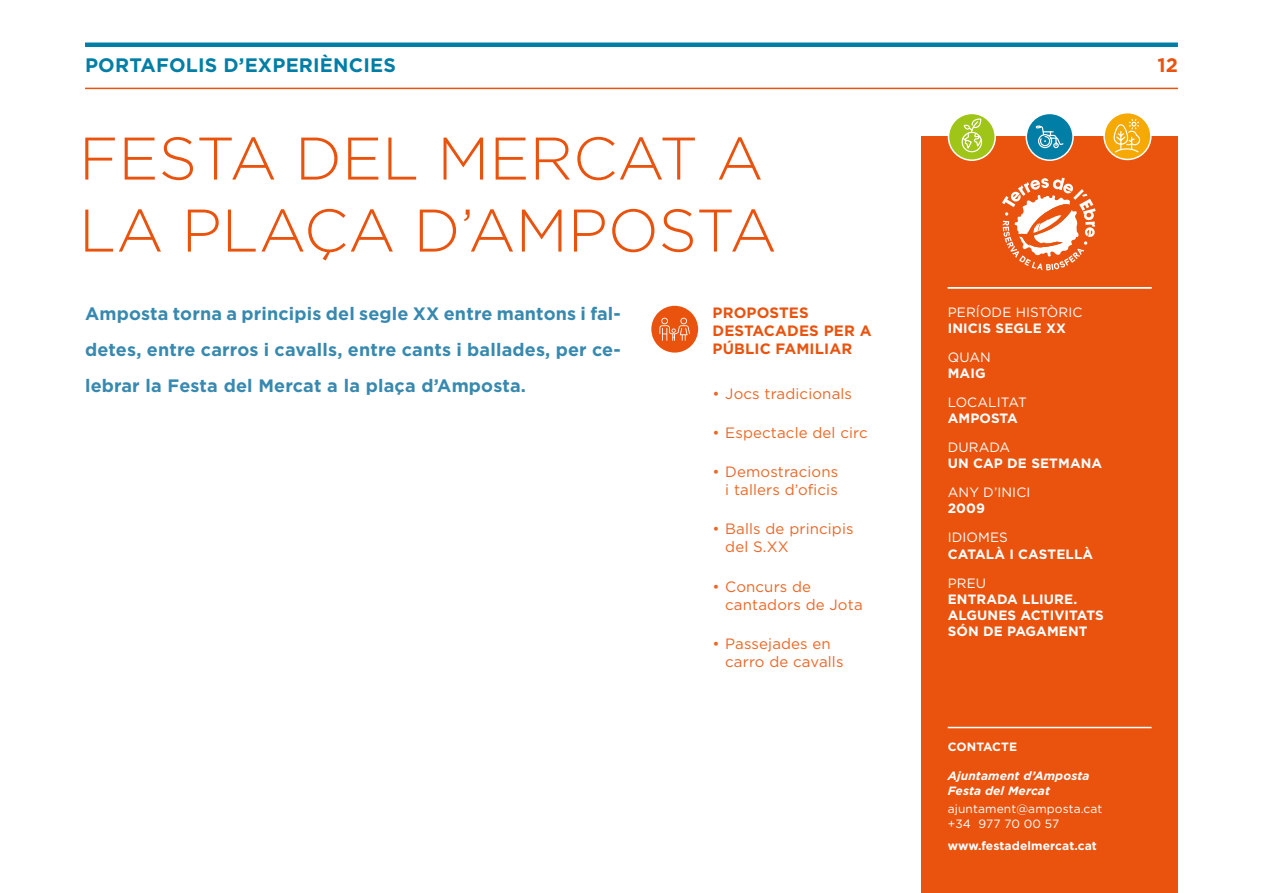
<style>
.page{position:relative;width:1263px;height:893px;background:#fff}
.page>*{position:absolute;margin:0;border:0;box-sizing:border-box;transform-origin:0 0}
.t1{font:300 60px/72px "Gotham";color:#e9530e}
.t2{font:700 19.5px "Gotham";letter-spacing:.01em;color:#007ea6}
.t3{font:700 19.5px "Gotham";color:#e9530e}
.t4{font:700 18px/36px "Gotham";letter-spacing:.01em;color:#3889af;text-align:justify}
.t5{font:15px/18px "Gotham";letter-spacing:.01em;color:#ec6725}
.t6{font:700 15px/18px "Gotham";letter-spacing:.01em;color:#e9530e}
.t7{font:700 13.5px/16.2px "Gotham";letter-spacing:.01em;color:#fff}
.t8{font:13.5px "Gotham";letter-spacing:.01em;color:#fff}
.t9{font:12px/14.4px "Gotham";letter-spacing:.01em;color:#fff}
.t10{font:italic 700 12px/14.4px "Gotham";letter-spacing:.01em;color:#fff}
.t11{font:700 12px "Gotham";letter-spacing:.01em;color:#fff}
</style>
<div class="page">
<hr style="left:85px;top:43px;width:1093px;height:4px;background:#007ea6">
<hr style="left:85px;top:88px;width:1093px;height:1px;background:#e9530e">
<div style="left:921px;top:137px;width:257px;height:756px;background:#e9530e"></div>
<svg style="left:1002px;top:178px;width:94px;height:92px"></svg>
<hr style="left:948px;top:727px;width:203px;height:1px;background:#fff">
<div style="left:651px;top:306px;width:47px;height:47px;background:#e9530e;border-radius:50%"></div>
<svg style="left:659px;top:318px;width:31px;height:23px"></svg>
<div style="left:948px;top:113px;width:47px;height:47px;background:#a0c519;border-radius:50%"></div>
<div style="left:948px;top:113px;width:48px;height:48px;border:2px solid #fff;border-radius:50%"></div>
<svg style="left:961px;top:117px;width:22px;height:36px"></svg>
<div style="left:1026px;top:113px;width:47px;height:47px;background:#007ea6;border-radius:50%"></div>
<div style="left:1025px;top:113px;width:49px;height:48px;border:2px solid #fff;border-radius:50%"></div>
<svg style="left:1035px;top:115px;width:29px;height:34px"></svg>
<div style="left:1104px;top:113px;width:47px;height:46px;background:#f6a803;border-radius:50%"></div>
<div style="left:1103px;top:112px;width:48px;height:48px;border:2px solid #fff;border-radius:50%"></div>
<svg style="left:1113px;top:120px;width:28px;height:34px"></svg>
<hr style="left:948px;top:287px;width:203px;height:2px;background:#fff">
<p class="t2" style="left:85px;top:53px;width:312px">PORTAFOLIS D’EXPERIÈNCIES</p>
<p class="t3" style="left:1157px;top:53px;width:22px">12</p>
<h1 class="t1" style="left:79px;top:121px;width:699px">FESTA DEL MERCAT A<br>LA PLAÇA D’AMPOSTA</h1>
<p class="t4" style="left:85px;top:296px;width:537px">Amposta torna a principis del segle XX entre mantons i fal&shy;detes, entre carros i cavalls, entre cants i ballades, per ce&shy;lebrar la Festa del Mercat a la plaça d’Amposta.</p>
<p class="t8" style="left:948px;top:303px;width:136px">PERÍODE HISTÒRIC</p>
<p class="t6" style="left:712px;top:303px;width:161px">PROPOSTES<br>DESTACADES PER A<br>PÚBLIC FAMILIAR</p>
<p class="t7" style="left:948px;top:320px;width:120px">INICIS SEGLE XX</p>
<p class="t8" style="left:948px;top:348px;width:45px">QUAN</p>
<p class="t7" style="left:948px;top:365px;width:39px">MAIG</p>
<p class="t8" style="left:948px;top:393px;width:81px">LOCALITAT</p>
<p class="t7" style="left:948px;top:410px;width:72px">AMPOSTA</p>
<p class="t8" style="left:948px;top:439px;width:64px">DURADA</p>
<p class="t7" style="left:948px;top:455px;width:156px">UN CAP DE SETMANA</p>
<p class="t8" style="left:948px;top:484px;width:84px">ANY D’INICI</p>
<p class="t7" style="left:948px;top:500px;width:39px">2009</p>
<p class="t8" style="left:948px;top:529px;width:62px">IDIOMES</p>
<p class="t7" style="left:948px;top:546px;width:147px">CATALÀ I CASTELLÀ</p>
<p class="t8" style="left:948px;top:574px;width:40px">PREU</p>
<p class="t7" style="left:948px;top:591px;width:158px">ENTRADA LLIURE.<br>ALGUNES ACTIVITATS<br>SÓN DE PAGAMENT</p>
<p class="t5" style="left:712px;top:384px;width:141px">• Jocs tradicionals</p>
<p class="t5" style="left:712px;top:423px;width:157px">• Espectacle del circ</p>
<p class="t5" style="left:712px;top:462px;width:127px;text-align:right">• Demostracions i tallers d’oficis</p>
<p class="t5" style="left:725px;top:520px;width:130px;text-indent:-13px">• Balls de principis del S.XX</p>
<p class="t5" style="left:725px;top:577px;width:139px;text-indent:-13px">• Concurs de cantadors de Jota</p>
<p class="t5" style="left:725px;top:634px;width:120px;text-indent:-13px">• Passejades en carro de cavalls</p>
<p class="t11" style="left:948px;top:739px;width:71px">CONTACTE</p>
<p class="t10" style="left:948px;top:769px;width:143px">Ajuntament d’Amposta<br>Festa del Mercat</p>
<p class="t9" style="left:948px;top:801px;width:156px">ajuntament@amposta.cat +34 977 70 00 57</p>
<p class="t11" style="left:948px;top:838px;width:151px">www.festadelmercat.cat</p>
</div>
